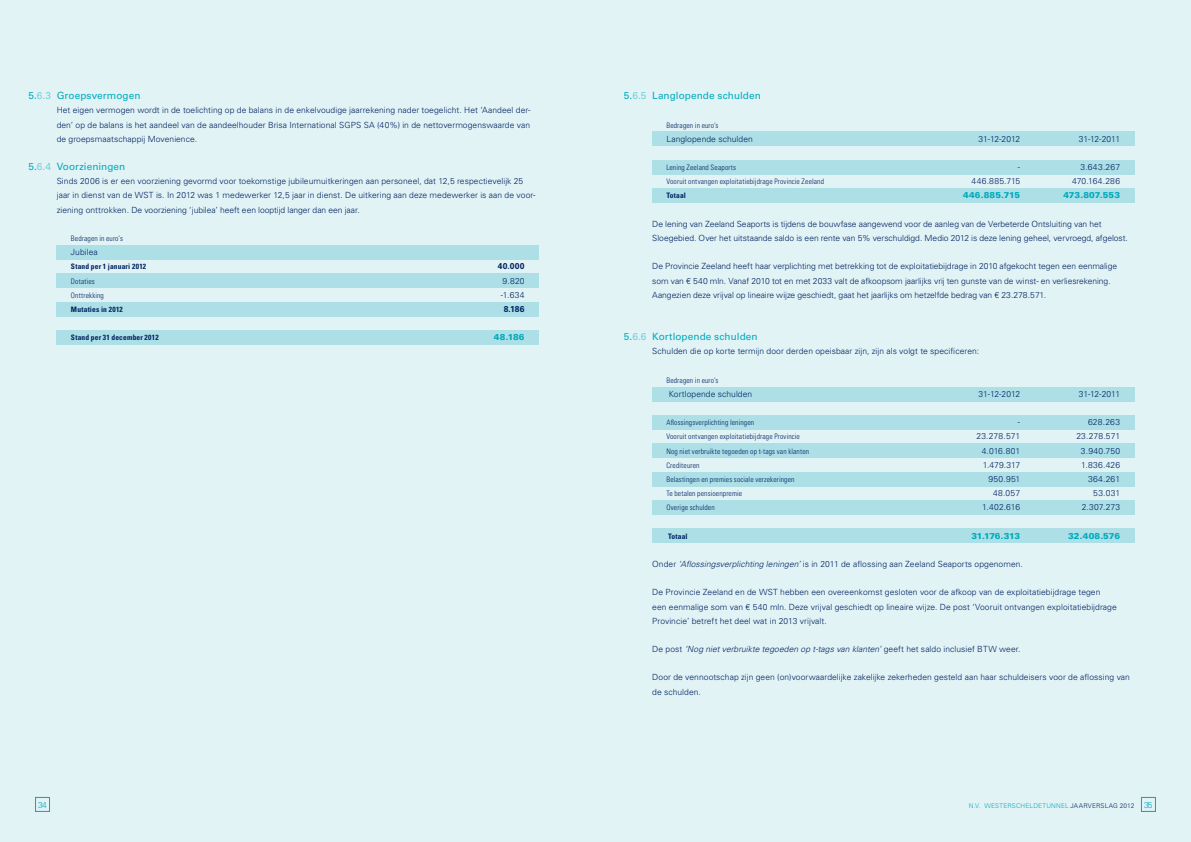
<style>
.page{position:relative;width:1191px;height:842px;background:#e2f3f6}
.page>*{position:absolute;margin:0;border:0;box-sizing:border-box;transform-origin:0 0}
.t1{font:10px "Univers LT Std";letter-spacing:.01em;color:#00aabc}
.t2{font:10px "Univers LT Std";color:#74cdd9}
.t3{font:300 8.5px/14.2px "Univers LT Std";color:#002361}
.t4{font:italic 300 8.5px "Univers LT Std";letter-spacing:.005em;color:#002361}
.t5{font:900 8.5px "Univers LT Std";color:#00aabc}
.t6{font:300 8.5px "Univers LT Std";letter-spacing:.04em;color:#002361}
.t7{font:900 8.5px "Univers LT Std";letter-spacing:.02em;color:#00aabc}
.t8{font:700 8.5px "Univers LT Std";letter-spacing:.03em;color:#002361}
.t9{font:300 8.5px "Univers LT Std";color:#00aabc}
.t10{font:300 condensed 7.5px "Univers LT Std";letter-spacing:.015em;color:#002361}
.t11{font:700 condensed 7.5px "Univers LT Std";letter-spacing:.02em;color:#002361}
.t12{font:300 6.5px "Univers LT Std";letter-spacing:.025em;color:#00aabc}
.s1{color:#00aabc}
.s2{color:#74cdd9}
.s3{font-style:italic}
.s4{font-style:normal}
.s5{color:#002361}
.s6{font-size:8.5px}
</style>
<div class="page">
<div style="left:652px;top:387px;width:482px;height:14px;background:#addfe7"></div>
<div style="left:652px;top:415px;width:482px;height:15px;background:#addfe7"></div>
<div style="left:652px;top:444px;width:482px;height:14px;background:#addfe7"></div>
<div style="left:652px;top:472px;width:482px;height:14px;background:#addfe7"></div>
<div style="left:652px;top:500px;width:482px;height:15px;background:#addfe7"></div>
<div style="left:652px;top:529px;width:482px;height:14px;background:#addfe7"></div>
<div style="left:652px;top:132px;width:482px;height:14px;background:#addfe7"></div>
<div style="left:652px;top:160px;width:482px;height:14px;background:#addfe7"></div>
<div style="left:652px;top:189px;width:482px;height:14px;background:#addfe7"></div>
<div style="left:57px;top:245px;width:482px;height:14px;background:#addfe7"></div>
<div style="left:57px;top:274px;width:482px;height:14px;background:#addfe7"></div>
<div style="left:57px;top:302px;width:482px;height:14px;background:#addfe7"></div>
<div style="left:57px;top:330px;width:482px;height:14px;background:#addfe7"></div>
<div style="left:1141px;top:797px;width:14px;height:14px;border:1px solid #00aabc"></div>
<div style="left:35px;top:797px;width:15px;height:14px;border:1px solid #00aabc"></div>
<p class="t1" style="left:57px;top:91px;width:85px">Groepsvermogen</p>
<p class="t3" style="left:57px;top:104px;width:475px;text-align:justify">Het eigen vermogen wordt in de toelichting op de balans in de enkelvoudige jaarrekening nader toegelicht. Het ‘Aandeel der&shy;den’ op de balans is het aandeel van de aandeelhouder Brisa International SGPS SA (40%) in de nettovermogenswaarde van de groepsmaatschappij Movenience.</p>
<p class="t2" style="left:28px;top:91px;width:24px"><span class="s1">5.</span>6.3</p>
<p class="t1" style="left:57px;top:162px;width:70px">Voorzieningen</p>
<p class="t3" style="left:57px;top:175px;width:480px">Sinds 2006 is er een voorziening gevormd voor toekomstige jubileumuitkeringen aan personeel, dat 12,5 respectievelijk 25 jaar in dienst van de WST is. In 2012 was 1 medewerker 12,5 jaar in dienst. De uitkering aan deze medewerker is aan de voor&shy;ziening onttrokken. De voorziening ‘jubilea’ heeft een looptijd langer dan een jaar.</p>
<p class="t2" style="left:28px;top:162px;width:24px"><span class="s1">5.</span>6.4</p>
<p class="t10" style="left:71px;top:235px;width:54px">Bedragen in euro’s</p>
<p class="t3" style="left:71px;top:245px;width:28px">Jubilea</p>
<p class="t11" style="left:71px;top:263px;width:77px">Stand per 1 januari 2012</p>
<p class="t8" style="left:498px;top:263px;width:28px">40.000</p>
<p class="t10" style="left:71px;top:278px;width:25px">Dotaties</p>
<p class="t3" style="left:502px;top:274px;width:23px">9.820</p>
<p class="t10" style="left:71px;top:292px;width:35px">Onttrekking</p>
<p class="t3" style="left:501px;top:288px;width:25px">-1.634</p>
<p class="t11" style="left:71px;top:306px;width:53px">Mutaties in 2012</p>
<p class="t8" style="left:504px;top:305px;width:22px">8.186</p>
<p class="t11" style="left:71px;top:334px;width:89px">Stand per 31 december 2012</p>
<p class="t5" style="left:494px;top:334px;width:32px">48.186</p>
<p class="t1" style="left:624px;top:91px;width:138px">5.<span class="s2">6.5</span> Langlopende schulden</p>
<p class="t10" style="left:666px;top:122px;width:54px">Bedragen in euro’s</p>
<p class="t3" style="left:666px;top:132px;width:88px">Langlopende schulden</p>
<p class="t3" style="left:978px;top:132px;width:43px">31-12-2012</p>
<p class="t3" style="left:1078px;top:132px;width:43px">31-12-2011</p>
<p class="t10" style="left:666px;top:164px;width:71px">Lening Zeeland Seaports</p>
<p class="t3" style="left:1017px;top:160px;width:4px">-</p>
<p class="t3" style="left:1080px;top:160px;width:41px">3.643.267</p>
<p class="t10" style="left:666px;top:178px;width:159px">Vooruit ontvangen exploitatiebijdrage Provincie Zeeland</p>
<p class="t6" style="left:971px;top:178px;width:50px">446.885.715</p>
<p class="t3" style="left:1072px;top:175px;width:49px">470.164.286</p>
<p class="t11" style="left:666px;top:193px;width:21px">Totaal</p>
<p class="t7" style="left:963px;top:192px;width:59px">446.885.715</p>
<p class="t5" style="left:1063px;top:192px;width:58px">473.807.553</p>
<p class="t3" style="left:652px;top:217px;width:477px">De lening van Zeeland Seaports is tijdens de bouwfase aangewend voor de aanleg van de Verbeterde Ontsluiting van het<br>Sloegebied. Over het uitstaande saldo is een rente van 5% verschuldigd. Medio 2012 is deze lening geheel, vervroegd, afgelost.</p>
<p class="t3" style="left:652px;top:260px;width:466px">De Provincie Zeeland heeft haar verplichting met betrekking tot de exploitatiebijdrage in 2010 afgekocht tegen een eenmalige som van € 540 mln. Vanaf 2010 tot en met 2033 valt de afkoopsom jaarlijks vrij ten gunste van de winst- en verliesrekening.<br>Aangezien deze vrijval op lineaire wijze geschiedt, gaat het jaarlijks om hetzelfde bedrag van € 23.278.571.</p>
<p class="t1" style="left:624px;top:332px;width:135px">5.<span class="s2">6.6</span> Kortlopende schulden</p>
<p class="t3" style="left:652px;top:345px;width:328px">Schulden die op korte termijn door derden opeisbaar zijn, zijn als volgt te specificeren:</p>
<p class="t10" style="left:666px;top:377px;width:54px">Bedragen in euro’s</p>
<p class="t3" style="left:669px;top:387px;width:85px">Kortlopende schulden</p>
<p class="t3" style="left:978px;top:387px;width:43px">31-12-2012</p>
<p class="t3" style="left:1078px;top:387px;width:43px">31-12-2011</p>
<p class="t10" style="left:666px;top:419px;width:89px">Aflossingsverplichting leningen</p>
<p class="t3" style="left:1017px;top:416px;width:4px">-</p>
<p class="t3" style="left:1088px;top:416px;width:34px">628.263</p>
<p class="t10" style="left:666px;top:434px;width:135px">Vooruit ontvangen exploitatiebijdrage Provincie</p>
<p class="t3" style="left:976px;top:430px;width:45px">23.278.571</p>
<p class="t3" style="left:1076px;top:430px;width:45px">23.278.571</p>
<p class="t10" style="left:666px;top:448px;width:144px">Nog niet verbruikte tegoeden op t-tags van klanten</p>
<p class="t3" style="left:981px;top:444px;width:40px">4.016.801</p>
<p class="t3" style="left:1081px;top:444px;width:41px">3.940.750</p>
<p class="t10" style="left:666px;top:462px;width:35px">Crediteuren</p>
<p class="t3" style="left:982px;top:458px;width:39px">1.479.317</p>
<p class="t3" style="left:1081px;top:458px;width:40px">1.836.426</p>
<p class="t10" style="left:666px;top:476px;width:130px">Belastingen en premies sociale verzekeringen</p>
<p class="t3" style="left:988px;top:472px;width:33px">950.951</p>
<p class="t3" style="left:1088px;top:472px;width:33px">364.261</p>
<p class="t10" style="left:666px;top:490px;width:77px">Te betalen pensioenpremie</p>
<p class="t3" style="left:993px;top:486px;width:29px">48.057</p>
<p class="t3" style="left:1093px;top:486px;width:28px">53.031</p>
<p class="t10" style="left:666px;top:504px;width:50px">Overige schulden</p>
<p class="t3" style="left:982px;top:501px;width:40px">1.402.616</p>
<p class="t3" style="left:1081px;top:501px;width:40px">2.307.273</p>
<p class="t11" style="left:668px;top:533px;width:21px">Totaal</p>
<p class="t5" style="left:971px;top:532px;width:50px">31.176.313</p>
<p class="t5" style="left:1068px;top:532px;width:53px">32.408.576</p>
<p class="t3" style="left:652px;top:557px;width:372px">Onder <span class="s3">‘Aflossingsverplichting leningen’</span> is in 2011 de aflossing aan Zeeland Seaports opgenomen.</p>
<p class="t3" style="left:652px;top:586px;width:466px">De Provincie Zeeland en de WST hebben een overeenkomst gesloten voor de afkoop van de exploitatiebijdrage tegen een eenmalige som van € 540 mln. Deze vrijval geschiedt op lineaire wijze. De post ‘Vooruit ontvangen exploitatiebijdrage<br>Provincie’ betreft het deel wat in 2013 vrijvalt.</p>
<p class="t4" style="left:652px;top:645px;width:370px"><span class="s4">De post</span> ‘Nog niet verbruikte tegoeden op t-tags van klanten’ <span class="s4">geeft het saldo inclusief BTW weer.</span></p>
<p class="t3" style="left:652px;top:671px;width:479px">Door de vennootschap zijn geen (on)voorwaardelijke zakelijke zekerheden gesteld aan haar schuldeisers voor de aflossing van de schulden.</p>
<p class="t9" style="left:38px;top:801px;width:10px">34</p>
<p class="t12" style="left:968px;top:803px;width:185px">N.V. WESTERSCHELDETUNNEL <span class="s5">JAARVERSLAG 2012</span> <span class="s6">35</span></p>
</div>
